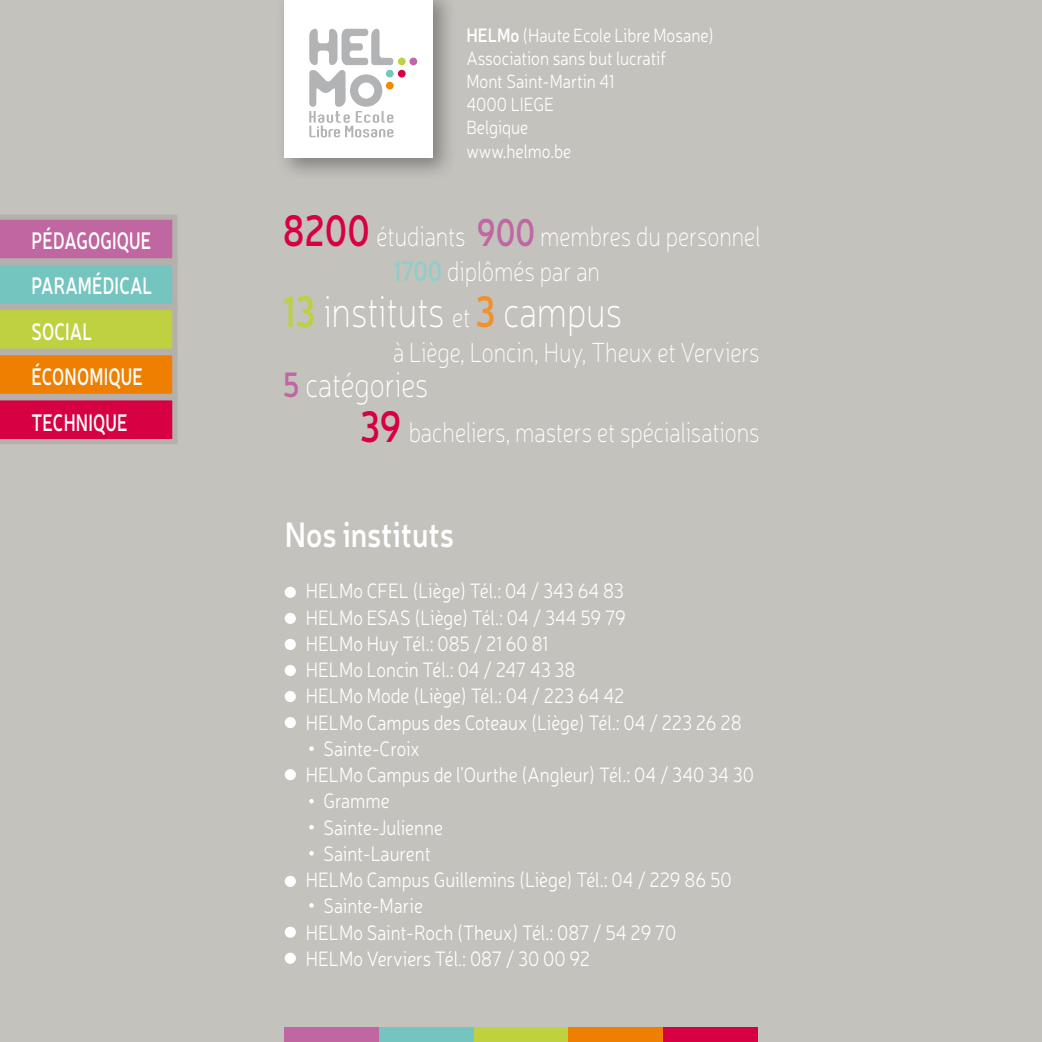
<style>
.page{position:relative;width:1042px;height:1042px;background:#c4c2bd}
.page>*{position:absolute;margin:0;border:0;box-sizing:border-box;transform-origin:0 0}
.t1{font:100 43.75px "Neris";color:#fff;scale:.8 1}
.t2{font:600 35px "Neris";color:#fff;scale:.85 1}
.t3{font:100 35px "Neris";color:#fff;scale:.8 1}
.t4{font:100 28px/35px "Neris";color:#fff;scale:.8 1}
.t5{font:600 23.8px/45.5px "Neris";letter-spacing:.01em;color:#fff;scale:.72 1}
.t6{font:300 21px "Neris";color:#fff;scale:.85 1}
.t7{font:300 19.25px/23.1px "Neris";color:#fff;scale:.85 1}
.s1{font-weight:600}
.s2{font-weight:600;font-size:43.75px;color:#d70043}
.s3{font-weight:600;font-size:38.5px;color:#c067a1}
.s4{font-weight:600;color:#8fcec9}
.s5{font-weight:600;color:#bfd041}
.s6{font-size:28px}
.s7{font-weight:600;color:#f1902c}
.s8{font-weight:600;color:#c067a1}
</style>
<div class="page">
<svg style="left:0;top:215px;width:177px;height:229px"></svg>
<div style="left:275px;top:0;width:182px;height:182px;background:#000;opacity:.34"></div>
<div style="left:284px;top:0;width:149px;height:158px;background:#fff"></div>
<div style="left:398px;top:70px;width:8px;height:8px;background:#d70043;border-radius:50%"></div>
<div style="left:398px;top:58px;width:8px;height:7px;background:#bfd041;border-radius:50%"></div>
<div style="left:409px;top:58px;width:8px;height:7px;background:#c067a1;border-radius:50%"></div>
<svg style="left:309px;top:29px;width:84px;height:108px"></svg>
<div style="left:285px;top:1027px;width:94px;height:15px;background:#c067a1"></div>
<div style="left:379px;top:1027px;width:95px;height:15px;background:#74c4bf"></div>
<div style="left:474px;top:1027px;width:94px;height:15px;background:#bfd041"></div>
<div style="left:568px;top:1027px;width:95px;height:15px;background:#ee7f00"></div>
<div style="left:663px;top:1027px;width:94px;height:15px;background:#d70043"></div>
<div style="left:285px;top:587px;width:11px;height:11px;background:#fff;border-radius:50%"></div>
<div style="left:285px;top:639px;width:11px;height:11px;background:#fff;border-radius:50%"></div>
<div style="left:285px;top:665px;width:11px;height:11px;background:#fff;border-radius:50%"></div>
<div style="left:285px;top:691px;width:11px;height:11px;background:#fff;border-radius:50%"></div>
<div style="left:285px;top:717px;width:11px;height:11px;background:#fff;border-radius:50%"></div>
<div style="left:285px;top:769px;width:11px;height:11px;background:#fff;border-radius:50%"></div>
<div style="left:285px;top:876px;width:11px;height:11px;background:#fff;border-radius:50%"></div>
<div style="left:285px;top:926px;width:11px;height:12px;background:#fff;border-radius:50%"></div>
<div style="left:285px;top:952px;width:11px;height:12px;background:#fff;border-radius:50%"></div>
<svg style="left:309px;top:746px;width:5px;height:5px"></svg>
<svg style="left:309px;top:799px;width:5px;height:4px"></svg>
<svg style="left:309px;top:825px;width:5px;height:4px"></svg>
<svg style="left:309px;top:851px;width:5px;height:4px"></svg>
<svg style="left:309px;top:903px;width:5px;height:4px"></svg>
<div style="left:285px;top:613px;width:11px;height:11px;background:#fff;border-radius:50%"></div>
<p class="t7" style="left:466px;top:23px;width:293px"><span class="s1">HELMo</span> (Haute Ecole Libre Mosane)<br>Association sans but lucratif<br>Mont Saint-Martin 41<br>4000 LIEGE<br>Belgique<br>www.helmo.be</p>
<p class="t5" style="left:32px;top:216px;width:169px">PÉDAGOGIQUE<br>PARAMÉDICAL<br>SOCIAL<br>ÉCONOMIQUE<br>TECHNIQUE</p>
<h3 class="t4" style="left:393px;top:219px;width:461px;text-indent:-110px"><span class="s2">8200</span> étudiants <span class="s3">900</span> membres du personnel<br><span class="s4">1700</span> diplômés par an</h3>
<h1 class="t1" style="left:283px;top:285px;width:425px"><span class="s5">13</span> instituts <span class="s6">et</span> <span class="s7">3</span> campus</h1>
<h3 class="t4" style="left:393px;top:334px;width:460px">à Liège, Loncin, Huy, Theux et Verviers</h3>
<h2 class="t3" style="left:283px;top:363px;width:183px"><span class="s8">5</span> catégories</h2>
<h3 class="t4" style="left:360px;top:415px;width:501px"><span class="s2">39</span> bacheliers, masters et spécialisations</h3>
<h2 class="t2" style="left:285px;top:511px;width:201px">Nos instituts</h2>
<p class="t6" style="left:306px;top:578px;width:375px">HELMo CFEL (Liège) Tél.: 04 / 343 64 83</p>
<p class="t6" style="left:306px;top:604px;width:378px">HELMo ESAS (Liège) Tél.: 04 / 344 59 79</p>
<p class="t6" style="left:306px;top:630px;width:286px">HELMo Huy Tél.: 085 / 21 60 81</p>
<p class="t6" style="left:306px;top:656px;width:319px">HELMo Loncin Tél.: 04 / 247 43 38</p>
<p class="t6" style="left:306px;top:683px;width:376px">HELMo Mode (Liège) Tél.: 04 / 223 64 42</p>
<p class="t6" style="left:306px;top:709px;width:514px">HELMo Campus des Coteaux (Liège) Tél.: 04 / 223 26 28</p>
<p class="t6" style="left:323px;top:735px;width:115px">Sainte-Croix</p>
<p class="t6" style="left:306px;top:761px;width:529px">HELMo Campus de l’Ourthe (Angleur) Tél.: 04 / 340 34 30</p>
<p class="t6" style="left:323px;top:788px;width:79px">Gramme</p>
<p class="t6" style="left:323px;top:814px;width:142px">Sainte-Julienne</p>
<p class="t6" style="left:323px;top:840px;width:128px">Saint-Laurent</p>
<p class="t6" style="left:306px;top:866px;width:502px">HELMo Campus Guillemins (Liège) Tél.: 04 / 229 86 50</p>
<p class="t6" style="left:323px;top:893px;width:119px">Sainte-Marie</p>
<p class="t6" style="left:306px;top:919px;width:437px">HELMo Saint-Roch (Theux) Tél.: 087 / 54 29 70</p>
<p class="t6" style="left:306px;top:945px;width:336px">HELMo Verviers Tél.: 087 / 30 00 92</p>
</div>
